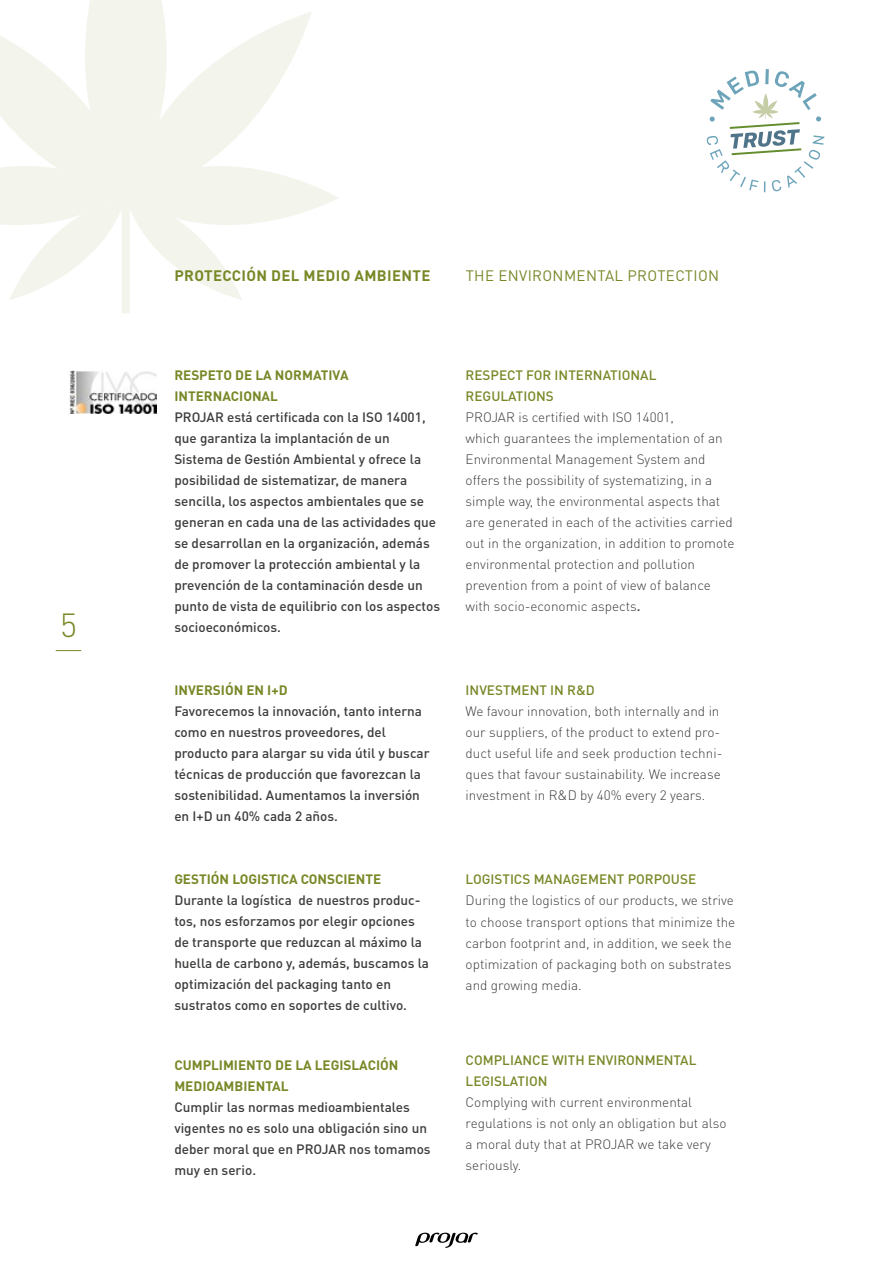
<style>
.page{position:relative;width:893px;height:1263px;background:#fff}
.page>*{position:absolute;margin:0;border:0;box-sizing:border-box;transform-origin:0 0}
.t1{font:300 33px "DIN Pro";color:#788827}
.t2{font:700 15px "DIN Pro";letter-spacing:.025em;color:#788827}
.t3{font:15px "DIN Pro";letter-spacing:.025em;color:#788827}
.t4{font:500 13.5px/21px "DIN Pro";color:#3c3c3b}
.t5{font:300 13.5px/21px "DIN Pro";color:#3c3c3b}
.t6{font:700 13.5px/21px "DIN Pro";color:#788827}
.t7{font:500 13.5px/21px "DIN Pro";color:#788827}
.s1{font-weight:500}
</style>
<div class="page">
<svg style="left:56px;top:650px;width:25px;height:1px"></svg>
<svg style="left:0;top:0;width:338px;height:313px;fill:#f3f5ed"></svg>
<svg style="left:707px;top:69px;width:117px;height:123px"></svg>
<svg style="left:415px;top:1233px;width:63px;height:15px"></svg>
<img style="left:69px;top:371px;width:87px;height:42px">
<h1 class="t1" style="left:60px;top:603px;width:18px">5</h1>
<p class="t2" style="left:174px;top:265px;width:258px">PROTECCIÓN DEL MEDIO AMBIENTE</p>
<p class="t3" style="left:466px;top:265px;width:255px">THE ENVIRONMENTAL PROTECTION</p>
<p class="t6" style="left:174px;top:364px;width:176px">RESPETO DE LA NORMATIVA<br>INTERNACIONAL</p>
<p class="t4" style="left:174px;top:406px;width:267px">PROJAR está certificada con la ISO 14001, que garantiza la implantación de un Sistema de Gestión Ambiental y ofrece la posibilidad de sistematizar, de manera sencilla, los aspectos ambientales que se generan en cada una de las actividades que se desarrollan en la organización, además de promover la protección ambiental y la prevención de la contaminación desde un punto de vista de equilibrio con los aspectos socioeconómicos.</p>
<p class="t6" style="left:174px;top:679px;width:115px">INVERSIÓN EN I+D</p>
<p class="t4" style="left:174px;top:700px;width:257px">Favorecemos la innovación, tanto interna como en nuestros proveedores, del producto para alargar su vida útil y buscar técnicas de producción que favorezcan la sostenibilidad. Aumentamos la inversión en I+D un 40% cada 2 años.</p>
<p class="t6" style="left:174px;top:868px;width:208px">GESTIÓN LOGISTICA CONSCIENTE</p>
<p class="t4" style="left:174px;top:889px;width:256px">Durante la logística de nuestros produc&shy;tos, nos esforzamos por elegir opciones de transporte que reduzcan al máximo la huella de carbono y, además, buscamos la optimización del packaging tanto en sustratos como en soportes de cultivo.</p>
<p class="t6" style="left:174px;top:1054px;width:226px">CUMPLIMIENTO DE LA LEGISLACIÓN<br>MEDIOAMBIENTAL</p>
<p class="t4" style="left:174px;top:1096px;width:258px">Cumplir las normas medioambientales vigentes no es solo una obligación sino un deber moral que en PROJAR nos tomamos muy en serio.</p>
<p class="t7" style="left:466px;top:364px;width:192px">RESPECT FOR INTERNATIONAL<br>REGULATIONS</p>
<p class="t5" style="left:466px;top:406px;width:270px">PROJAR is certified with ISO 14001,<br>which guarantees the implementation of an Environmental Management System and offers the possibility of systematizing, in a simple way, the environmental aspects that are generated in each of the activities carried out in the organization, in addition to promote environmental protection and pollution prevention from a point of view of balance with socio-economic aspects<span class="s1">.</span></p>
<p class="t7" style="left:466px;top:679px;width:131px">INVESTMENT IN R&amp;D</p>
<p class="t5" style="left:466px;top:700px;width:258px">We favour innovation, both internally and in our suppliers, of the product to extend pro&shy;duct useful life and seek production techni&shy;ques that favour sustainability. We increase investment in R&amp;D by 40% every 2 years.</p>
<p class="t7" style="left:466px;top:868px;width:232px">LOGISTICS MANAGEMENT PORPOUSE</p>
<p class="t5" style="left:466px;top:889px;width:271px">During the logistics of our products, we strive to choose transport options that minimize the carbon footprint and, in addition, we seek the optimization of packaging both on substrates and growing media.</p>
<p class="t7" style="left:466px;top:1048px;width:232px">COMPLIANCE WITH ENVIRONMENTAL<br>LEGISLATION</p>
<p class="t5" style="left:466px;top:1090px;width:262px">Complying with current environmental regulations is not only an obligation but also a moral duty that at PROJAR we take very seriously.</p>
</div>
